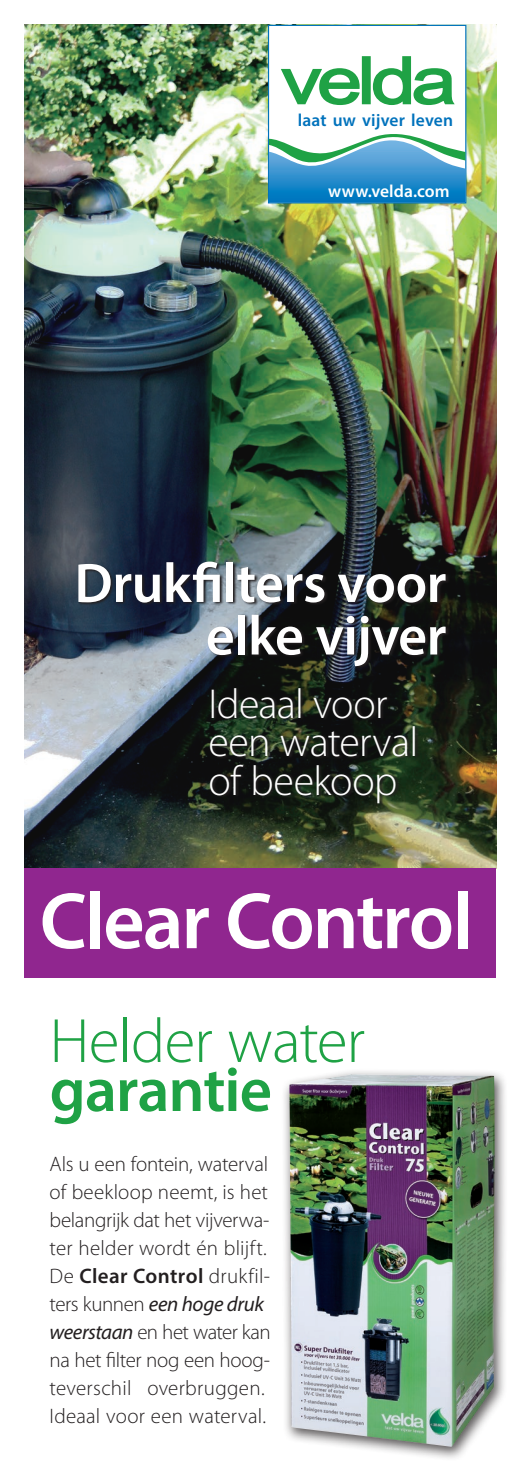
<style>
.page{position:relative;width:521px;height:1474px;background:#fff}
.page>*{position:absolute;margin:0;border:0;box-sizing:border-box;transform-origin:0 0}
.sfeer_heading{font:600 80.5px "Myriad Pro";letter-spacing:-.025em;color:#fff}
.t1{font:64.75px "Arial";letter-spacing:-.055em;color:#1fa245;scale:1.25 1}
.sfeer_heading-2{font:300 63px "Myriad Pro";letter-spacing:-.015em;color:#1fa245}
.sfeer_heading-3{font:600 63px "Myriad Pro";letter-spacing:-.015em;color:#1fa245}
.sfeer_heading-4{font:600 56px/52.5px "Myriad Pro";letter-spacing:-.01em;color:#fff;text-align:right}
.sfeer_heading-5{font:300 42px "Myriad Pro";letter-spacing:-.01em;color:#fff}
.sfeer_heading-6{font:300 21px "Myriad Pro";letter-spacing:.005em;color:#231f20}
.sfeer_heading-7{font:300 21px "Myriad Pro";letter-spacing:-.02em;color:#231f20}
.sfeer_heading-8{font:600 21px "Myriad Pro";letter-spacing:.02em;color:#231f20}
.sfeer_heading-9{font:300 21px "Myriad Pro";letter-spacing:-.03em;color:#231f20}
.sfeer_heading-10{font:300 21px "Myriad Pro";letter-spacing:-.015em;color:#231f20}
.sfeer_heading-11{font:italic 21px "Myriad Pro";letter-spacing:-.02em;color:#231f20}
.t2{font:600 17.5px "Myriad Pro";letter-spacing:.01em;color:#0072bc}
.t3{font:600 17.5px "Myriad Pro";letter-spacing:.005em;color:#fff}
.s1{font-weight:300}
.s2{font-weight:300;font-style:normal}
.s3{font-weight:400;font-style:italic}
</style>
<div class="page">
<img style="left:25px;top:25px;width:471px;height:843px">
<div style="left:25px;top:868px;width:471px;height:109px;background:#90268f"></div>
<svg style="left:78px;top:560px;width:372px;height:245px;background:#2f3737"></svg>
<div style="left:268px;top:25px;width:198px;height:178px;background:#fff;border:1px solid #0072bc"></div>
<svg style="left:269px;top:126px;width:196px;height:77px"></svg>
<svg style="left:281px;top:68px;width:79px;height:37px"></svg>
<div style="left:362px;top:56px;width:9px;height:48px;border:2px solid #1fa245"></div>
<svg style="left:372px;top:56px;width:83px;height:49px"></svg>
<div style="left:281px;top:1068px;width:227px;height:392px;background:#231f20;opacity:.75"></div>
<img style="left:289px;top:1074px;width:205px;height:372px">
<p class="t1" style="left:281px;top:36px;width:142px">velda</p>
<p class="t2" style="left:298px;top:109px;width:157px">laat uw vijver leven</p>
<p class="t3" style="left:328px;top:180px;width:123px">www.velda.com</p>
<p class="sfeer_heading-4" style="left:74px;top:555px;width:374px">Drukfilters voor elke vijver</p>
<p class="sfeer_heading-5" style="left:208px;top:678px;width:181px">Ideaal voor</p>
<p class="sfeer_heading-5" style="left:208px;top:716px;width:212px">een waterval</p>
<p class="sfeer_heading-5" style="left:208px;top:755px;width:191px">of beekoop</p>
<p class="sfeer_heading" style="left:40px;top:869px;width:435px">Clear Control</p>
<p class="sfeer_heading-2" style="left:50px;top:1003px;width:317px">Helder water</p>
<p class="sfeer_heading-3" style="left:50px;top:1049px;width:224px">garantie</p>
<p class="sfeer_heading-6" style="left:50px;top:1150px;width:220px">Als u een fontein, waterval</p>
<p class="sfeer_heading-6" style="left:50px;top:1178px;width:220px">of beekloop neemt, is het</p>
<p class="sfeer_heading-7" style="left:50px;top:1206px;width:221px">belangrijk dat het vijverwa-</p>
<p class="sfeer_heading-6" style="left:50px;top:1234px;width:219px">ter helder wordt én blijft.</p>
<p class="sfeer_heading-8" style="left:50px;top:1262px;width:222px"><span class="s1">De</span> Clear Control <span class="s1">drukfil-</span></p>
<p class="sfeer_heading-11" style="left:50px;top:1290px;width:216px"><span class="s2">ters kunnen</span> een hoge druk</p>
<p class="sfeer_heading-9" style="left:50px;top:1318px;width:223px"><span class="s3">weerstaan</span> en het water kan</p>
<p class="sfeer_heading-10" style="left:50px;top:1346px;width:222px">na het filter nog een hoog-</p>
<p class="sfeer_heading-6" style="left:50px;top:1374px;width:217px">teverschil overbruggen.</p>
<p class="sfeer_heading-6" style="left:50px;top:1402px;width:218px">Ideaal voor een waterval.</p>
</div>
